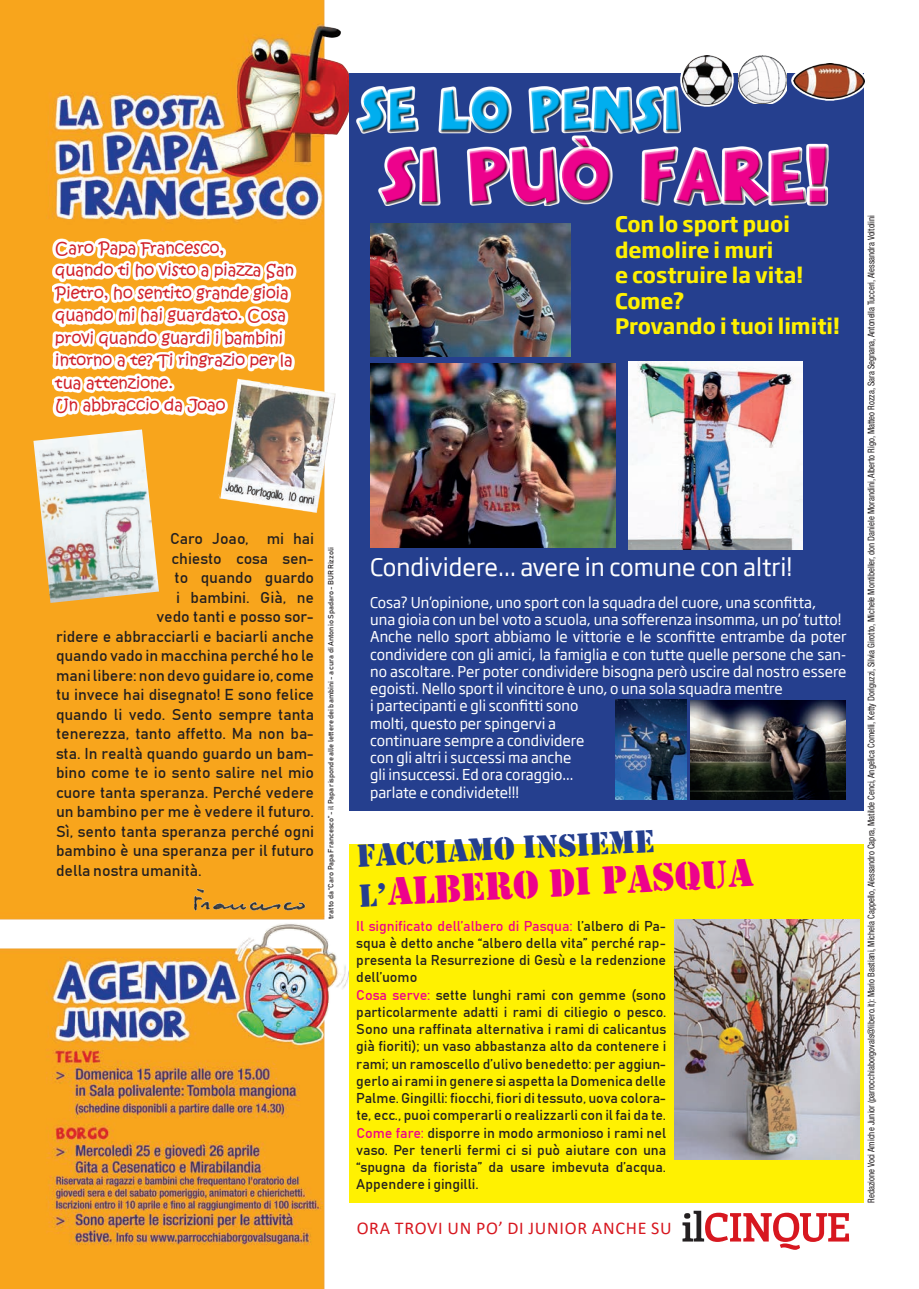
<style>
.page{position:relative;width:919px;height:1289px;background:#fff}
.page>*{position:absolute;margin:0;border:0;box-sizing:border-box;transform-origin:0 0}
.t1{font:67.5px "THE MINION Regular";color:#ed028c}
.t2{font:52.5px "THE MINION Regular";color:#00aeef}
.t3{font:40.5px "Stencil";color:#ed028c}
.t4{font:33px "Stencil";color:#253f8e}
.t5{font:24px "Soho Gothic Std";color:#fff}
.t6{font:700 21px/25.5px "Soho Gothic Std";color:#fff101}
.t7{font:18px "Calibri";letter-spacing:.04em;color:#d7171f}
.t8{font:15.75px "Bahnschrift";color:#231f20}
.t9{font:15.75px/22.5px "Kristen ITC";color:#d1232a}
.t10{font:14.7px/17.2px "Soho Gothic Std";color:#fff}
.t11{font:14.25px/17.2px "Bahnschrift";color:#231f20}
.t12{font:condensed 9.3px "Helvetica Neue LT Std";color:#231f20;scale:.95 1}
.t13{font:7.5px "Bahnschrift";color:#231f20}
.s1{font-size:33px;color:#253f8e}
.s2{color:#ed028c}
</style>
<div class="page">
<img style="left:0;top:0;width:464px;height:1288px">
<div style="left:349px;top:844px;width:514px;height:358px;background:#fff101"></div>
<img style="left:33px;top:429px;width:126px;height:174px">
<div style="left:349px;top:73px;width:514px;height:737px;background:#253f8e"></div>
<svg style="left:680px;top:53px;width:53px;height:53px"></svg>
<img style="left:682px;top:55px;width:49px;height:31px">
<img style="left:738px;top:55px;width:48px;height:31px">
<svg style="left:791px;top:76px;width:74px;height:24px"></svg>
<img style="left:793px;top:63px;width:71px;height:35px">
<div style="left:357px;top:88px;width:470px;height:118px;background:#231f20;opacity:.75"></div>
<img style="left:212px;top:370px;width:128px;height:145px">
<img style="left:182px;top:882px;width:133px;height:43px">
<svg style="left:52px;top:238px;width:244px;height:178px"></svg>
<img style="left:370px;top:364px;width:245px;height:184px">
<img style="left:628px;top:362px;width:174px;height:187px">
<img style="left:615px;top:699px;width:71px;height:100px">
<img style="left:370px;top:223px;width:200px;height:134px">
<img style="left:690px;top:700px;width:155px;height:99px">
<svg style="left:682px;top:1210px;width:167px;height:39px"></svg>
<img style="left:674px;top:919px;width:185px;height:240px">
<p class="t9" style="left:55px;top:237px;width:240px">Caro Papa Francesco,<br>quando ti ho visto a piazza San<br>Pietro, ho sentito grande gioia quando mi hai guardato. Cosa provi quando guardi i bambini intorno a te? Ti ringrazio per la tua attenzione.<br>Un abbraccio da Joao</p>
<p class="t8" style="left:170px;top:529px;width:146px">Caro Joao, mi hai</p>
<p class="t8" style="left:171px;top:548px;width:144px">chiesto cosa sen-</p>
<p class="t8" style="left:174px;top:568px;width:141px">to quando guardo</p>
<p class="t8" style="left:176px;top:587px;width:140px">i bambini. Già, ne</p>
<p class="t8" style="left:156px;top:607px;width:159px">vedo tanti e posso sor-</p>
<p class="t8" style="left:56px;top:626px;width:260px">ridere e abbracciarli e baciarli anche</p>
<p class="t8" style="left:56px;top:646px;width:260px">quando vado in macchina perché ho le</p>
<p class="t8" style="left:56px;top:665px;width:259px">mani libere: non devo guidare io, come</p>
<p class="t8" style="left:56px;top:685px;width:260px">tu invece hai disegnato! E sono felice</p>
<p class="t8" style="left:56px;top:704px;width:259px">quando li vedo. Sento sempre tanta</p>
<p class="t8" style="left:56px;top:724px;width:259px">tenerezza, tanto affetto. Ma non ba-</p>
<p class="t8" style="left:56px;top:743px;width:259px">sta. In realtà quando guardo un bam-</p>
<p class="t8" style="left:56px;top:763px;width:259px">bino come te io sento salire nel mio</p>
<p class="t8" style="left:56px;top:782px;width:260px">cuore tanta speranza. Perché vedere</p>
<p class="t8" style="left:56px;top:801px;width:260px">un bambino per me è vedere il futuro.</p>
<p class="t8" style="left:56px;top:821px;width:260px">Sì, sento tanta speranza perché ogni</p>
<p class="t8" style="left:56px;top:840px;width:260px">bambino è una speranza per il futuro</p>
<p class="t8" style="left:56px;top:860px;width:147px">della nostra umanità.</p>
<p class="t13" style="left:326px;top:919px;width:374px;rotate:-90deg">tratto da “Caro Papa Francesco” - il Papa risponde alle lettere dei bambini - a cura di Antonio Spadaro - BUR Rizzoli</p>
<h2 class="t2" style="left:357px;top:82px;width:324px">SE LO PENSI</h2>
<h1 class="t1" style="left:379px;top:140px;width:481px">SI PUÒ FARE!</h1>
<h3 class="t6" style="left:615px;top:212px;width:226px">Con lo sport puoi demolire i muri<br>e costruire la vita!<br>Come?<br>Provando i tuoi limiti!</h3>
<h3 class="t5" style="left:370px;top:551px;width:423px">Condividere... avere in comune con altri!</h3>
<p class="t10" style="left:370px;top:594px;width:478px">Cosa? Un’opinione, uno sport con la squadra del cuore, una sconfitta,<br>una gioia con un bel voto a scuola, una sofferenza insomma, un po’ tutto!<br>Anche nello sport abbiamo le vittorie e le sconfitte entrambe da poter condividere con gli amici, la famiglia e con tutte quelle persone che san&shy;no ascoltare. Per poter condividere bisogna però uscire dal nostro essere egoisti. Nello sport il vincitore è uno, o una sola squadra mentre<br>i partecipanti e gli sconfitti sono<br>molti, questo per spingervi a<br>continuare sempre a condividere<br>con gli altri i successi ma anche<br>gli insuccessi. Ed ora coraggio...<br>parlate e condividete!!!</p>
<h3 class="t4" style="left:356px;top:837px;width:299px;rotate:-3deg">Facciamo insieme</h3>
<h3 class="t3" style="left:357px;top:869px;width:396px;rotate:-3deg"><span class="s1">l’</span>albero di Pasqua</h3>
<p class="t11" style="left:356px;top:916px;width:311px"><span class="s2">Il significato dell’albero di Pasqua:</span> l’albero di Pa&shy;squa è detto anche “albero della vita” perché rap&shy;presenta la Resurrezione di Gesù e la redenzione dell’uomo<br><span class="s2">Cosa serve:</span> sette lunghi rami con gemme (sono particolarmente adatti i rami di ciliegio o pesco.<br>Sono una raffinata alternativa i rami di calicantus già fioriti); un vaso abbastanza alto da contenere i rami; un ramoscello d’ulivo benedetto: per aggiun&shy;gerlo ai rami in genere si aspetta la Domenica delle Palme. Gingilli: fiocchi, fiori di tessuto, uova colora&shy;te, ecc., puoi comperarli o realizzarli con il fai da te.<br><span class="s2">Come fare:</span> disporre in modo armonioso i rami nel vaso. Per tenerli fermi ci si può aiutare con una “spugna da fiorista” da usare imbevuta d’acqua.<br>Appendere i gingilli.</p>
<p class="t7" style="left:356px;top:1215px;width:316px">ORA TROVI UN PO’ DI JUNIOR ANCHE SU</p>
<p class="t12" style="left:865px;top:1202px;width:1041px;rotate:-90deg">Redazione Voci Amiche Junior (parrocchiaborgovals@libero.it): Mario Bastiani, Michela Cappello, Alessandro Capra, Matilde Cenci, Angelica Comelli, Ketty Doriguzzi, Silvia Girotto, Michele Montibeller, don Daniele Morandini, Alberto Rigo, Matteo Rozza, Sara Segnana, Antonella Tucceri, Alessandra Voltolini</p>
</div>
